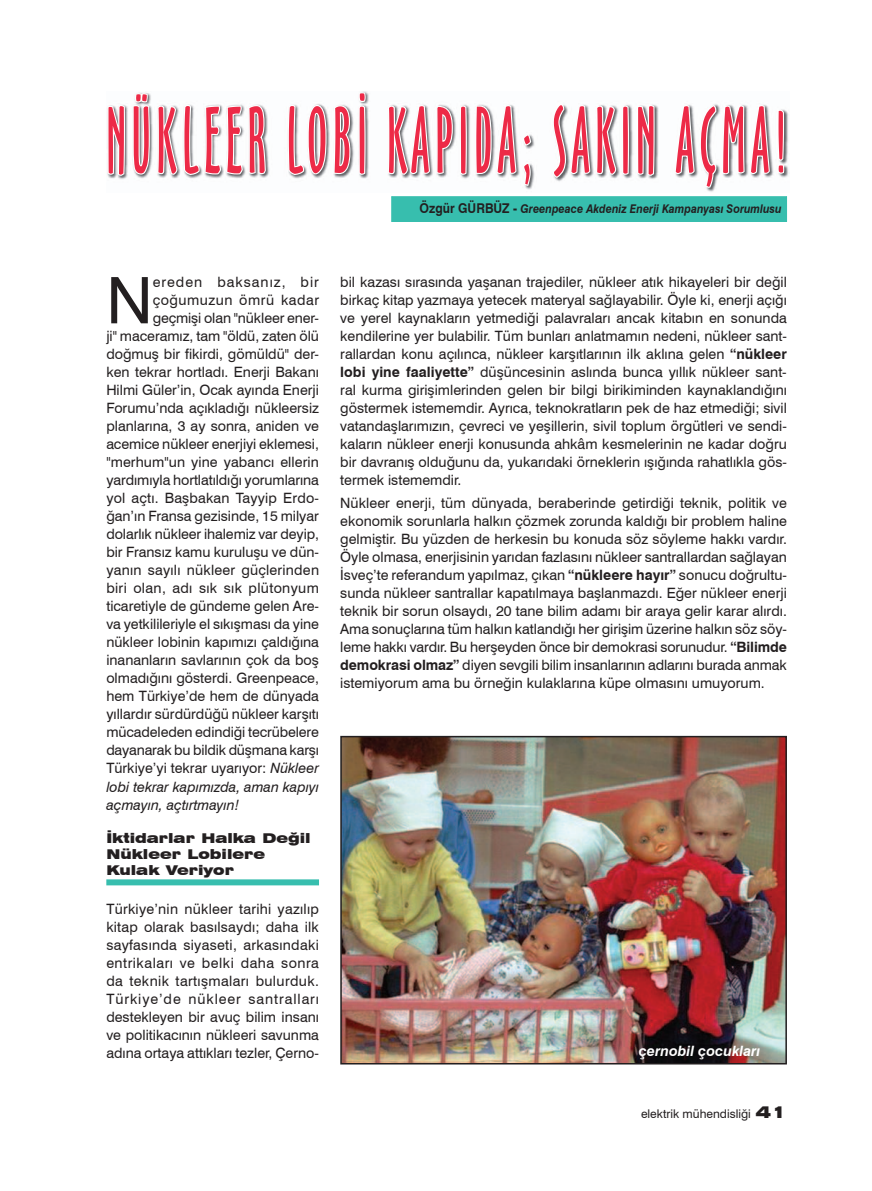
<style>
.page{position:relative;width:872px;height:1191px;background:#fff}
.page>*{position:absolute;margin:0;border:0;box-sizing:border-box;transform-origin:0 0}
.t1{font:86.85px "Oz Handicraft BT";letter-spacing:.1em;color:#ed2a47;scale:.66 1}
.t2{font:64.2px "Swiss 721 BT";color:#231f20}
.t3{font:14.25px/18px "Swiss 721 BT";color:#231f20;text-align:justify}
.t4{font:italic 14.25px "Swiss 721 BT";color:#231f20}
.t5{font:14.25px "Swiss 721 BT";letter-spacing:.025em;color:#231f20}
.t6{font:14.25px "Swiss 721 BT";letter-spacing:.07em;color:#231f20}
.t7{font:14.25px "Swiss 721 BT";letter-spacing:.035em;color:#231f20}
.t8{font:italic 700 14.25px "Swiss 721 BT";color:#fff}
.t9{font:900 expanded 13.5px/16.2px "Swiss 721 BT";color:#231f20}
.t10{font:italic 700 12px "Swiss 721 BT";color:#231f20;scale:.9 1}
.t11{font:12px "Swiss 721 BT";color:#231f20}
.s1{font-style:normal;font-size:13.5px}
.s2{font-style:italic}
.s3{font-weight:700}
.s4{font-weight:900;font-stretch:expanded;font-size:16.5px}
</style>
<div class="page">
<div style="left:392px;top:197px;width:394px;height:24px;background:#37beae"></div>
<div style="left:391px;top:196px;width:396px;height:26px;border:1px solid #37beae"></div>
<img style="left:108px;top:92px;width:681px;height:95px">
<svg style="left:107px;top:92px;width:160px;height:85px"></svg>
<svg style="left:287px;top:103px;width:64px;height:73px"></svg>
<svg style="left:357px;top:91px;width:10px;height:86px"></svg>
<svg style="left:386px;top:92px;width:82px;height:85px"></svg>
<svg style="left:474px;top:92px;width:58px;height:130px"></svg>
<svg style="left:551px;top:92px;width:104px;height:87px"></svg>
<svg style="left:673px;top:92px;width:112px;height:106px"></svg>
<div style="left:106px;top:879px;width:213px;height:6px;background:#37beae"></div>
<img style="left:343px;top:739px;width:441px;height:322px">
<div style="left:340px;top:736px;width:447px;height:328px;border:2px solid #231f20"></div>
<h1 class="t1" style="left:106px;top:90px;width:1032px">NÜKLEER LOBİ KAPIDA; SAKIN AÇMA!</h1>
<p class="t10" style="left:419px;top:202px;width:404px"><span class="s1">Özgür GÜRBÜZ -</span> Greenpeace Akdeniz Enerji Kampanyası Sorumlusu</p>
<h2 class="t2" style="left:106px;top:261px;width:48px">N</h2>
<p class="t6" style="left:153px;top:273px;width:168px">ereden baksanız, bir</p>
<p class="t7" style="left:153px;top:291px;width:168px">çoğumuzun ömrü kadar</p>
<p class="t3" style="left:153px;top:309px;width:168px">geçmişi olan "nükleer ener-</p>
<p class="t3" style="left:106px;top:327px;width:214px">ji" maceramız, tam "öldü, zaten ölü</p>
<p class="t3" style="left:106px;top:345px;width:214px">doğmuş bir fikirdi, gömüldü" der-</p>
<p class="t3" style="left:106px;top:363px;width:214px">ken tekrar hortladı. Enerji Bakanı</p>
<p class="t3" style="left:106px;top:381px;width:214px">Hilmi Güler’in, Ocak ayında Enerji</p>
<p class="t3" style="left:106px;top:399px;width:214px">Forumu’nda açıkladığı nükleersiz</p>
<p class="t3" style="left:106px;top:417px;width:214px">planlarına, 3 ay sonra, aniden ve</p>
<p class="t3" style="left:106px;top:435px;width:214px">acemice nükleer enerjiyi eklemesi,</p>
<p class="t3" style="left:106px;top:453px;width:214px">"merhum"un yine yabancı ellerin</p>
<p class="t3" style="left:106px;top:471px;width:214px">yardımıyla hortlatıldığı yorumlarına</p>
<p class="t3" style="left:106px;top:489px;width:214px">yol açtı. Başbakan Tayyip Erdo-</p>
<p class="t3" style="left:106px;top:507px;width:214px">ğan’ın Fransa gezisinde, 15 milyar</p>
<p class="t3" style="left:106px;top:525px;width:214px">dolarlık nükleer ihalemiz var deyip,</p>
<p class="t3" style="left:106px;top:543px;width:214px">bir Fransız kamu kuruluşu ve dün-</p>
<p class="t3" style="left:106px;top:561px;width:214px">yanın sayılı nükleer güçlerinden</p>
<p class="t5" style="left:106px;top:579px;width:214px">biri olan, adı sık sık plütonyum</p>
<p class="t3" style="left:106px;top:597px;width:214px">ticaretiyle de gündeme gelen Are-</p>
<p class="t3" style="left:106px;top:615px;width:214px">va yetkilileriyle el sıkışması da yine</p>
<p class="t3" style="left:106px;top:633px;width:214px">nükleer lobinin kapımızı çaldığına</p>
<p class="t3" style="left:106px;top:651px;width:214px">inananların savlarının çok da boş</p>
<p class="t3" style="left:106px;top:669px;width:214px">olmadığını gösterdi. Greenpeace,</p>
<p class="t3" style="left:106px;top:687px;width:214px">hem Türkiye’de hem de dünyada</p>
<p class="t3" style="left:106px;top:705px;width:214px">yıllardır sürdürdüğü nükleer karşıtı</p>
<p class="t3" style="left:106px;top:723px;width:214px">mücadeleden edindiği tecrübelere</p>
<p class="t3" style="left:106px;top:741px;width:214px">dayanarak bu bildik düşmana karşı</p>
<p class="t3" style="left:106px;top:759px;width:214px">Türkiye’yi tekrar uyarıyor: <span class="s2">Nükleer</span></p>
<p class="t4" style="left:106px;top:777px;width:214px">lobi tekrar kapımızda, aman kapıyı</p>
<p class="t4" style="left:106px;top:795px;width:134px">açmayın, açtırtmayın!</p>
<p class="t9" style="left:106px;top:829px;width:206px">İktidarlar Halka Değil<br>Nükleer Lobilere<br>Kulak Veriyor</p>
<p class="t3" style="left:106px;top:900px;width:214px">Türkiye’nin nükleer tarihi yazılıp kitap olarak basılsaydı; daha ilk sayfasında siyaseti, arkasındaki entrikaları ve belki daha sonra da teknik tartışmaları bulurduk.<br>Türkiye’de nükleer santralları destekleyen bir avuç bilim insanı ve politikacının nükleeri savunma adına ortaya attıkları tezler, Çerno-</p>
<p class="t3" style="left:340px;top:273px;width:448px">bil kazası sırasında yaşanan trajediler, nükleer atık hikayeleri bir değil birkaç kitap yazmaya yetecek materyal sağlayabilir. Öyle ki, enerji açığı ve yerel kaynakların yetmediği palavraları ancak kitabın en sonunda kendilerine yer bulabilir. Tüm bunları anlatmamın nedeni, nükleer sant&shy;rallardan konu açılınca, nükleer karşıtlarının ilk aklına gelen <span class="s3">“nükleer lobi yine faaliyette”</span> düşüncesinin aslında bunca yıllık nükleer sant&shy;ral kurma girişimlerinden gelen bir bilgi birikiminden kaynaklandığını göstermek istememdir. Ayrıca, teknokratların pek de haz etmediği; sivil vatandaşlarımızın, çevreci ve yeşillerin, sivil toplum örgütleri ve sendi&shy;kaların nükleer enerji konusunda ahkâm kesmelerinin ne kadar doğru bir davranış olduğunu da, yukarıdaki örneklerin ışığında rahatlıkla gös&shy;termek istememdir.</p>
<p class="t3" style="left:340px;top:493px;width:448px">Nükleer enerji, tüm dünyada, beraberinde getirdiği teknik, politik ve ekonomik sorunlarla halkın çözmek zorunda kaldığı bir problem haline gelmiştir. Bu yüzden de herkesin bu konuda söz söyleme hakkı vardır.<br>Öyle olmasa, enerjisinin yarıdan fazlasını nükleer santrallardan sağlayan İsveç’te referandum yapılmaz, çıkan <span class="s3">“nükleere hayır”</span> sonucu doğrultu&shy;sunda nükleer santrallar kapatılmaya başlanmazdı. Eğer nükleer enerji teknik bir sorun olsaydı, 20 tane bilim adamı bir araya gelir karar alırdı.<br>Ama sonuçlarına tüm halkın katlandığı her girişim üzerine halkın söz söy&shy;leme hakkı vardır. Bu herşeyden önce bir demokrasi sorunudur. <span class="s3">“Bilimde demokrasi olmaz”</span> diyen sevgili bilim insanlarının adlarını burada anmak istemiyorum ama bu örneğin kulaklarına küpe olmasını umuyorum.</p>
<p class="t8" style="left:639px;top:1042px;width:123px">çernobil çocukları</p>
<p class="t11" style="left:641px;top:1107px;width:147px">elektrik mühendisliği <span class="s4">41</span></p>
</div>
